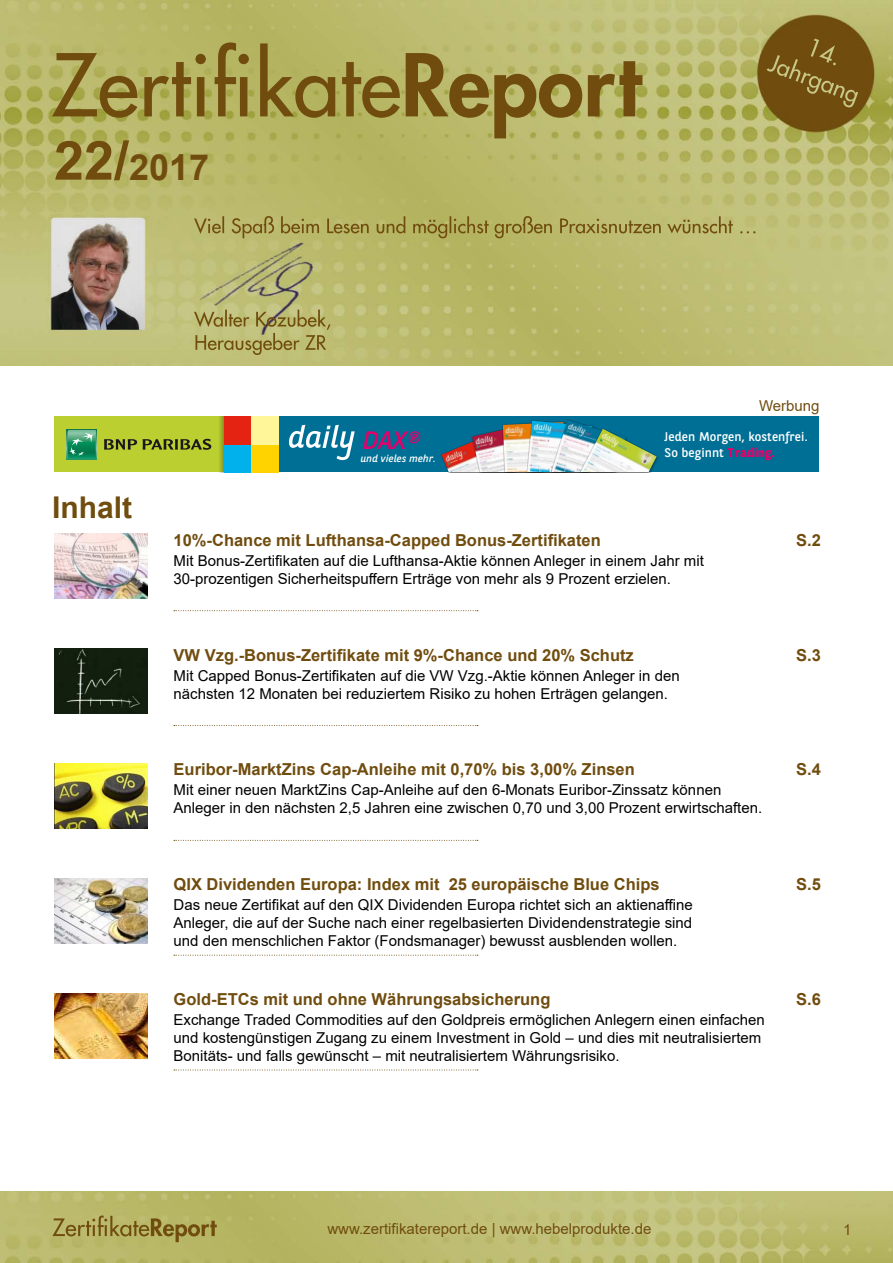
<style>
.page{position:relative;width:893px;height:1263px;background:#fff}
.page>*{position:absolute;margin:0;border:0;box-sizing:border-box;transform-origin:0 0}
.t1{font:700 36px "Arial";color:#704d0f}
.t2{font:700 30px "Arial";color:#704d0f}
.t3{font:italic 25.2px "BNPP Sans";color:#e3006a}
.t4{font:700 16.5px "Arial";color:#704d0f}
.t5{font:15px/18px "Arial";color:#000}
.t6{font:15px "Arial";color:#704d0f}
.t7{font:12.6px/15.1px "BNPP Sans";letter-spacing:.01em;color:#fff}
.t8{font:italic 10.2px "BNPP Sans";letter-spacing:.01em;color:#fff}
.s1{font-size:54px}
.s2{font-weight:700;color:#e3006a}
</style>
<div class="page">
<img style="left:0;top:0;width:893px;height:366px">
<img style="left:0;top:1192px;width:893px;height:71px">
<img style="left:54px;top:534px;width:93px;height:65px">
<svg style="left:174px;top:610px;width:304px;height:1px"></svg>
<img style="left:54px;top:648px;width:93px;height:66px">
<svg style="left:174px;top:725px;width:304px;height:1px"></svg>
<img style="left:54px;top:763px;width:93px;height:65px">
<svg style="left:174px;top:840px;width:304px;height:1px"></svg>
<img style="left:54px;top:878px;width:93px;height:65px">
<svg style="left:174px;top:955px;width:304px;height:1px"></svg>
<svg style="left:174px;top:1069px;width:304px;height:1px"></svg>
<img style="left:54px;top:994px;width:93px;height:65px">
<div style="left:54px;top:417px;width:176px;height:55px;background:#bbd030"></div>
<svg style="left:219px;top:417px;width:5px;height:55px"></svg>
<div style="left:268px;top:417px;width:551px;height:55px;background:#006f95"></div>
<svg style="left:67px;top:429px;width:30px;height:30px"></svg>
<svg style="left:67px;top:430px;width:29px;height:28px"></svg>
<svg style="left:104px;top:439px;width:33px;height:11px"></svg>
<svg style="left:143px;top:439px;width:68px;height:11px"></svg>
<div style="left:224px;top:444px;width:28px;height:28px;background:#00b1eb"></div>
<div style="left:224px;top:417px;width:28px;height:27px;background:#e42313"></div>
<div style="left:252px;top:444px;width:27px;height:28px;background:#ffd300"></div>
<div style="left:252px;top:417px;width:27px;height:27px;background:#fff599"></div>
<svg style="left:289px;top:425px;width:66px;height:35px"></svg>
<img style="left:441px;top:419px;width:217px;height:53px">
<img style="left:580px;top:429px;width:77px;height:43px">
<h1 class="t1" style="left:54px;top:142px;width:157px"><span class="s1">22/</span>2017</h1>
<h2 class="t2" style="left:52px;top:487px;width:82px">Inhalt</h2>
<h3 class="t3" style="left:363px;top:423px;width:59px">DAX®</h3>
<p class="t8" style="left:361px;top:451px;width:76px">und vieles mehr.</p>
<p class="t6" style="left:759px;top:395px;width:62px">Werbung</p>
<p class="t7" style="left:664px;top:429px;width:145px">Jeden Morgen, kostenfrei.<br>So beginnt <span class="s2">Trading.</span></p>
<p class="t4" style="left:174px;top:528px;width:429px">10%-Chance mit Lufthansa-Capped Bonus-Zertifikaten</p>
<p class="t5" style="left:174px;top:551px;width:532px">Mit Bonus-Zertifikaten auf die Lufthansa-Aktie können Anleger in einem Jahr mit<br>30-prozentigen Sicherheitspuffern Erträge von mehr als 9 Prozent erzielen.</p>
<p class="t4" style="left:174px;top:643px;width:462px">VW Vzg.-Bonus-Zertifikate mit 9%-Chance und 20% Schutz</p>
<p class="t5" style="left:174px;top:666px;width:508px">Mit Capped Bonus-Zertifikaten auf die VW Vzg.-Aktie können Anleger in den nächsten 12 Monaten bei reduziertem Risiko zu hohen Erträgen gelangen.</p>
<p class="t4" style="left:174px;top:758px;width:463px">Euribor-MarktZins Cap-Anleihe mit 0,70% bis 3,00% Zinsen</p>
<p class="t5" style="left:174px;top:781px;width:590px">Mit einer neuen MarktZins Cap-Anleihe auf den 6-Monats Euribor-Zinssatz können<br>Anleger in den nächsten 2,5 Jahren eine zwischen 0,70 und 3,00 Prozent erwirtschaften.</p>
<p class="t4" style="left:174px;top:873px;width:487px">QIX Dividenden Europa: Index mit 25 europäische Blue Chips</p>
<p class="t5" style="left:174px;top:896px;width:521px;text-align:justify">Das neue Zertifikat auf den QIX Dividenden Europa richtet sich an aktienaffine Anleger, die auf der Suche nach einer regelbasierten Dividendenstrategie sind und den menschlichen Faktor (Fondsmanager) bewusst ausblenden wollen.</p>
<p class="t4" style="left:174px;top:987px;width:378px">Gold-ETCs mit und ohne Währungsabsicherung</p>
<p class="t5" style="left:174px;top:1011px;width:593px">Exchange Traded Commodities auf den Goldpreis ermöglichen Anlegern einen einfachen und kostengünstigen Zugang zu einem Investment in Gold – und dies mit neutralisiertem<br>Bonitäts- und falls gewünscht – mit neutralisiertem Währungsrisiko.</p>
<p class="t4" style="left:796px;top:528px;width:26px">S.2</p>
<p class="t4" style="left:796px;top:643px;width:26px">S.3</p>
<p class="t4" style="left:796px;top:758px;width:26px">S.4</p>
<p class="t4" style="left:796px;top:873px;width:26px">S.5</p>
<p class="t4" style="left:796px;top:987px;width:26px">S.6</p>
<p class="t6" style="left:327px;top:1218px;width:326px">www.zertifikatereport.de | www.hebelprodukte.de</p>
<p class="t6" style="left:843px;top:1219px;width:10px">1</p>
</div>
